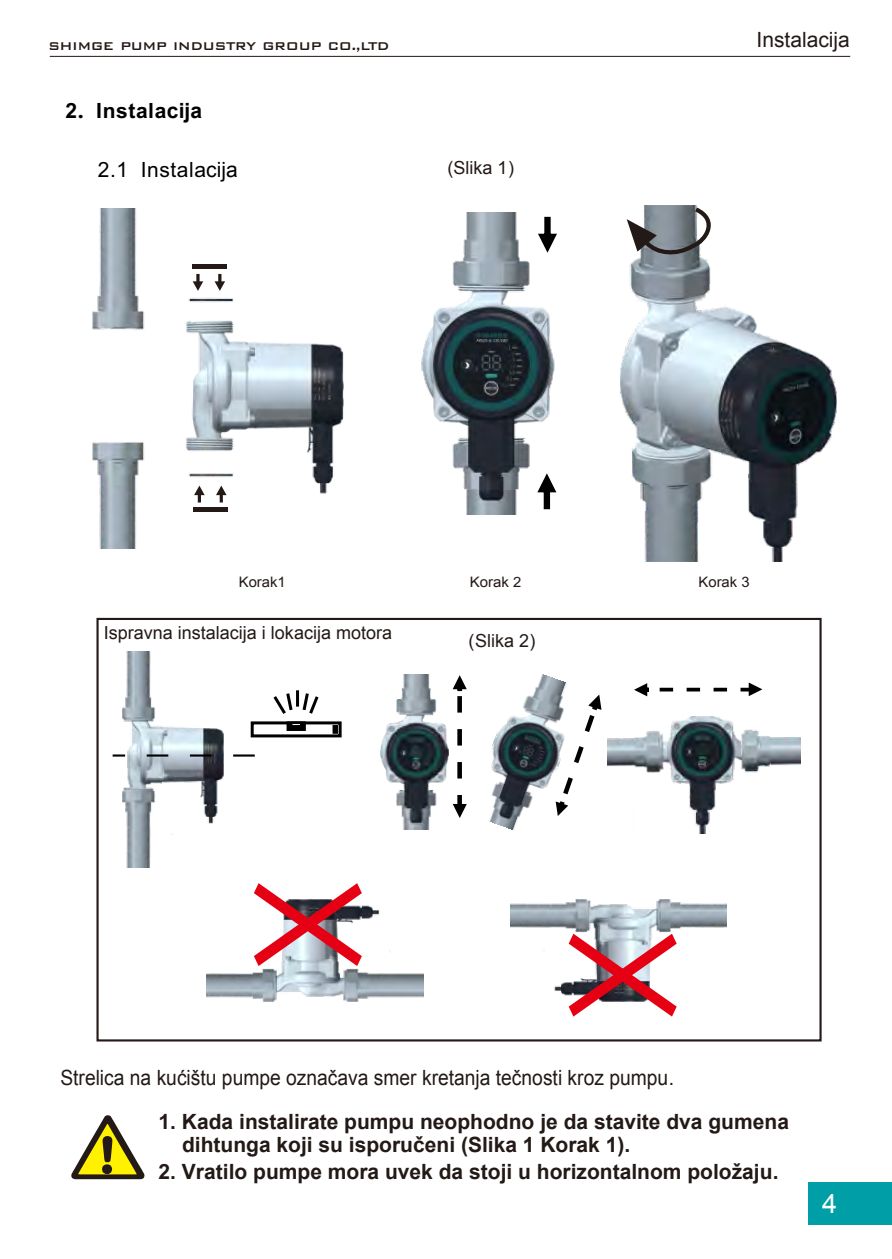
<style>
.page{position:relative;width:892px;height:1259px;background:#fff}
.page>*{position:absolute;margin:0;border:0;box-sizing:border-box;transform-origin:0 0}
.t1{font:27px "Arial";color:#fff}
.t2{font:700 21px/23.4px "Arial";color:#231916}
.t3{font:21px "Arial";color:#231916;scale:.92 1}
.t4{font:21px "Arial";letter-spacing:.03em;color:#000}
.t5{font:700 21px "Arial";letter-spacing:.03em;color:#000}
.t6{font:21px "Arial";color:#231916}
.t7{font:18px "Arial";color:#231916}
.t8{font:500 15px "Bank Gothic BT";letter-spacing:-.04em;color:#231916}
.t9{font:14.4px "Arial";color:#231916}
.t10{font:14.4px "Arial";color:#231916;scale:1.04 1}
.s1{font-family:"Microsoft Ya Hei"}
.s2{font-style:inherit}
.s3{font-size:14.1px}
</style>
<div class="page">
<img style="left:620px;top:256px;width:216px;height:305px">
<img style="left:207px;top:905px;width:216px;height:96px">
<img style="left:510px;top:900px;width:216px;height:96px">
<div style="left:96px;top:618px;width:725px;height:423px;border:2px solid #231916"></div>
<img style="left:122px;top:651px;width:102px;height:216px">
<img style="left:380px;top:674px;width:68px;height:155px">
<img style="left:489px;top:674px;width:78px;height:156px">
<img style="left:92px;top:208px;width:252px;height:341px">
<svg style="left:554px;top:233px;width:3px;height:7px"></svg>
<svg style="left:113px;top:754px;width:142px;height:2px"></svg>
<div style="left:251px;top:721px;width:90px;height:16px;border:3px solid #000"></div>
<div style="left:286px;top:721px;width:20px;height:10px;border:3px solid #000"></div>
<div style="left:290px;top:722px;width:12px;height:5px;border:2px solid #000"></div>
<div style="left:332px;top:725px;width:6px;height:9px;border:2px solid #000"></div>
<hr style="left:296px;top:690px;width:3px;height:16px;background:#000">
<svg style="left:302px;top:693px;width:17px;height:21px"></svg>
<svg style="left:273px;top:693px;width:20px;height:21px"></svg>
<svg style="left:452px;top:675px;width:15px;height:143px"></svg>
<svg style="left:634px;top:683px;width:15px;height:13px"></svg>
<svg style="left:659px;top:682px;width:103px;height:14px"></svg>
<svg style="left:71px;top:1115px;width:74px;height:64px"></svg>
<svg style="left:194px;top:485px;width:11px;height:17px"></svg>
<svg style="left:216px;top:485px;width:10px;height:17px"></svg>
<div style="left:193px;top:507px;width:34px;height:5px;background:#231916"></div>
<svg style="left:214px;top:274px;width:11px;height:17px"></svg>
<svg style="left:193px;top:274px;width:10px;height:17px"></svg>
<div style="left:192px;top:264px;width:35px;height:5px;background:#231916"></div>
<svg style="left:254px;top:883px;width:108px;height:83px"></svg>
<img style="left:422px;top:212px;width:132px;height:302px">
<svg style="left:626px;top:205px;width:85px;height:51px"></svg>
<svg style="left:568px;top:933px;width:108px;height:83px"></svg>
<img style="left:608px;top:716px;width:192px;height:117px">
<hr style="left:50px;top:56px;width:800px;height:1px;background:#231916">
<div style="left:808px;top:1182px;width:84px;height:42px;background:#009fa8"></div>
<svg style="left:555px;top:694px;width:46px;height:122px"></svg>
<p class="t8" style="left:48px;top:39px;width:343px">SHIMGE PUMP INDUSTRY GROUP CO.,LTD</p>
<p class="t6" style="left:756px;top:26px;width:95px">Instalacija</p>
<p class="t5" style="left:66px;top:102px;width:138px">2<span class="s1">.</span> Instala<span class="s2">cija</span></p>
<p class="t4" style="left:98px;top:162px;width:141px">2.1 Instala<span class="s2">cija</span></p>
<p class="t7" style="left:447px;top:156px;width:68px"><span class="s2">(</span>Slika <span class="s2">1)</span></p>
<p class="t9" style="left:239px;top:572px;width:48px">Korak<span class="s2">1</span></p>
<p class="t10" style="left:470px;top:572px;width:51px">Korak <span class="s3">2</span></p>
<p class="t9" style="left:698px;top:572px;width:53px">Korak <span class="s2">3</span></p>
<p class="t7" style="left:104px;top:621px;width:290px">Ispravna instalacija i lokacija motora</p>
<p class="t7" style="left:468px;top:629px;width:69px"><span class="s2">(</span>Slika <span class="s2">2)</span></p>
<p class="t3" style="left:60px;top:1064px;width:668px">Strelica na kućištu pumpe označava smer kretanja tečnosti kroz pumpu<span class="s2">.</span></p>
<p class="t2" style="left:182px;top:1110px;width:608px;text-indent:-23px"><span class="s2">1.</span> Kada instalirate pumpu neophodno je da stavite dva gumena dihtunga koji su isporučeni <span class="s2">(</span>Slika 1 Korak 1<span class="s2">)</span>.</p>
<p class="t2" style="left:159px;top:1160px;width:621px"><span class="s2">2.</span> Vratilo pumpe mora uvek da stoji u horizontalnom položaju.</p>
<p class="t1" style="left:822px;top:1185px;width:17px">4</p>
</div>
